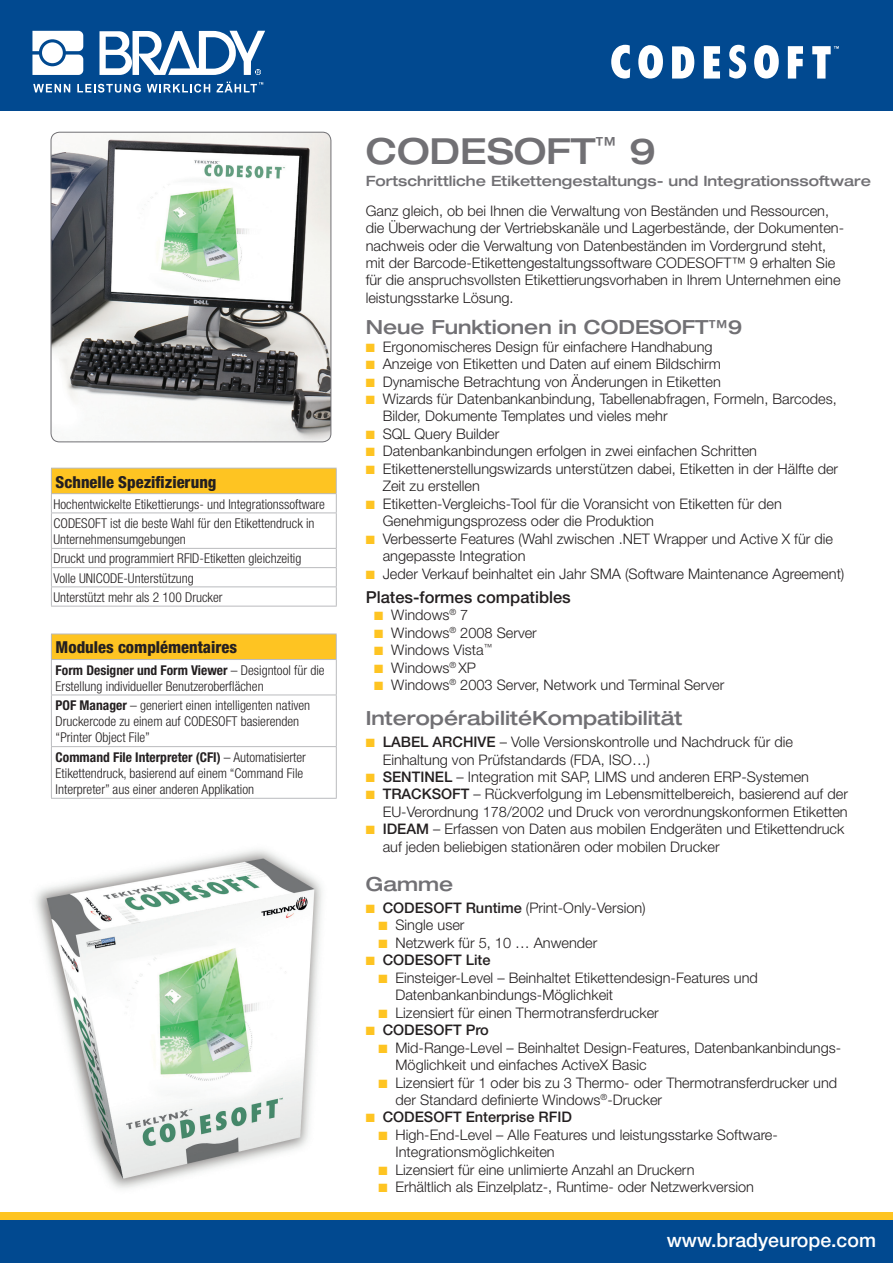
<style>
.page{position:relative;width:893px;height:1263px;background:#fff}
.page>*{position:absolute;margin:0;border:0;box-sizing:border-box;transform-origin:0 0}
.t1{font:500 expanded 36px "Helvetica Neue";color:#717074}
.t2{font:500 expanded 19.5px "Helvetica Neue";color:#717074}
.t3{font:500 19.5px "Helvetica Neue";color:#fff}
.t4{font:800 condensed 16.5px "Helvetica Neue";color:#231f20}
.t5{font:500 16.5px "Helvetica Neue";color:#231f20}
.t6{font:300 14.55px/17.4px "Helvetica Neue";color:#231f20}
.t7{font:500 14.55px "Helvetica Neue";color:#231f20}
.t8{font:500 expanded 14.25px "Helvetica Neue";color:#717074}
.t9{font:300 condensed 13.5px/16.2px "Helvetica Neue";color:#231f20}
.s1{font-weight:700}
.s2{color:#fec422}
.s3{font-weight:500}
</style>
<div class="page">
<img style="left:51px;top:132px;width:280px;height:310px">
<div style="left:51px;top:132px;width:280px;height:310px;border:1px solid #717074;border-radius:9px"></div>
<img style="left:35px;top:849px;width:287px;height:340px">
<div style="left:0;top:1212px;width:893px;height:21px;background:#fec422"></div>
<div style="left:0;top:0;width:893px;height:111px;background:#014990"></div>
<svg style="left:32px;top:31px;width:51px;height:44px;background:#d7e2ed"></svg>
<svg style="left:100px;top:31px;width:165px;height:44px"></svg>
<svg style="left:33px;top:84px;width:37px;height:8px"></svg>
<svg style="left:77px;top:84px;width:64px;height:9px"></svg>
<svg style="left:147px;top:84px;width:63px;height:9px"></svg>
<svg style="left:217px;top:82px;width:46px;height:10px"></svg>
<div style="left:0;top:1220px;width:893px;height:43px;background:#014990"></div>
<div style="left:51px;top:468px;width:285px;height:26px;background:#fec422"></div>
<hr style="left:51px;top:468px;width:286px;height:1px;background:#babbbe">
<hr style="left:51px;top:493px;width:286px;height:1px;background:#babbbe">
<svg style="left:51px;top:468px;width:1px;height:44px"></svg>
<svg style="left:336px;top:468px;width:1px;height:44px"></svg>
<hr style="left:51px;top:512px;width:286px;height:1px;background:#babbbe">
<hr style="left:51px;top:513px;width:1px;height:35px;background:#babbbe">
<hr style="left:336px;top:513px;width:1px;height:35px;background:#babbbe">
<hr style="left:51px;top:548px;width:286px;height:1px;background:#babbbe">
<hr style="left:51px;top:567px;width:286px;height:1px;background:#babbbe">
<hr style="left:51px;top:586px;width:286px;height:1px;background:#babbbe">
<svg style="left:51px;top:549px;width:1px;height:57px"></svg>
<svg style="left:336px;top:549px;width:1px;height:57px"></svg>
<hr style="left:51px;top:606px;width:286px;height:1px;background:#babbbe">
<div style="left:51px;top:634px;width:285px;height:25px;background:#fec422"></div>
<hr style="left:51px;top:634px;width:286px;height:1px;background:#babbbe">
<svg style="left:51px;top:634px;width:1px;height:25px"></svg>
<svg style="left:336px;top:634px;width:1px;height:25px"></svg>
<hr style="left:51px;top:659px;width:286px;height:1px;background:#babbbe">
<hr style="left:51px;top:660px;width:1px;height:35px;background:#babbbe">
<hr style="left:336px;top:660px;width:1px;height:35px;background:#babbbe">
<hr style="left:51px;top:695px;width:286px;height:1px;background:#babbbe">
<hr style="left:51px;top:695px;width:1px;height:51px;background:#babbbe">
<hr style="left:336px;top:695px;width:1px;height:51px;background:#babbbe">
<hr style="left:51px;top:746px;width:286px;height:1px;background:#babbbe">
<hr style="left:51px;top:747px;width:1px;height:51px;background:#babbbe">
<hr style="left:336px;top:747px;width:1px;height:51px;background:#babbbe">
<hr style="left:51px;top:798px;width:286px;height:1px;background:#babbbe">
<svg style="left:638px;top:45px;width:25px;height:34px"></svg>
<svg style="left:672px;top:46px;width:22px;height:33px"></svg>
<svg style="left:704px;top:46px;width:16px;height:33px"></svg>
<svg style="left:729px;top:45px;width:17px;height:34px"></svg>
<svg style="left:788px;top:46px;width:15px;height:33px"></svg>
<svg style="left:611px;top:45px;width:19px;height:34px"></svg>
<svg style="left:754px;top:45px;width:25px;height:34px"></svg>
<svg style="left:812px;top:46px;width:27px;height:33px"></svg>
<p class="t4" style="left:56px;top:471px;width:162px">Schnelle Spezifizierung</p>
<p class="t9" style="left:54px;top:494px;width:273px;line-height:19.2px">Hochentwickelte Etikettierungs- und Integrationssoftware<br>CODESOFT ist die beste Wahl für den Etikettendruck in</p>
<p class="t9" style="left:54px;top:530px;width:249px;line-height:19.2px">Unternehmensumgebungen<br>Druckt und programmiert RFID-Etiketten gleichzeitig Volle UNICODE-Unterstützung<br>Unterstützt mehr als 2 100 Drucker</p>
<p class="t4" style="left:56px;top:637px;width:183px">Modules complémentaires</p>
<p class="t9" style="left:56px;top:661px;width:270px"><span class="s1">Form Designer und Form Viewer</span> – Designtool für die<br>Erstellung individueller Benutzeroberflächen</p>
<p class="t9" style="left:56px;top:697px;width:256px"><span class="s1">POF Manager</span> – generiert einen intelligenten nativen<br>Druckercode zu einem auf CODESOFT basierenden “Printer Object File”</p>
<p class="t9" style="left:56px;top:749px;width:252px"><span class="s1">Command File Interpreter (CFI)</span> – Automatisierter<br>Etikettendruck, basierend auf einem “Command File<br>Interpreter” aus einer anderen Applikation</p>
<h1 class="t1" style="left:366px;top:129px;width:292px">CODESOFT<sup>™</sup> 9</h1>
<p class="t8" style="left:366px;top:172px;width:507px">Fortschrittliche Etikettengestaltungs- und Integrationssoftware</p>
<p class="t6" style="left:366px;top:201px;width:480px">Ganz gleich, ob bei Ihnen die Verwaltung von Beständen und Ressourcen, die Überwachung der Vertriebskanäle und Lagerbestände, der Dokumenten&shy;nachweis oder die Verwaltung von Datenbeständen im Vordergrund steht, mit der Barcode-Etikettengestaltungssoftware CODESOFT™ 9 erhalten Sie für die anspruchsvollsten Etikettierungsvorhaben in Ihrem Unternehmen eine leistungsstarke Lösung.</p>
<h2 class="t2" style="left:366px;top:315px;width:378px">Neue Funktionen in CODESOFT™9</h2>
<p class="t6" style="left:366px;top:337px;width:348px"><span class="s2">■</span> Ergonomischeres Design für einfachere Handhabung</p>
<p class="t6" style="left:366px;top:355px;width:357px"><span class="s2">■</span> Anzeige von Etiketten und Daten auf einem Bildschirm</p>
<p class="t6" style="left:366px;top:372px;width:357px"><span class="s2">■</span> Dynamische Betrachtung von Änderungen in Etiketten</p>
<p class="t6" style="left:383px;top:390px;width:455px;text-indent:-17px"><span class="s2">■</span> Wizards für Datenbankanbindung, Tabellenabfragen, Formeln, Barcodes,<br>Bilder, Dokumente Templates und vieles mehr</p>
<p class="t6" style="left:366px;top:425px;width:135px"><span class="s2">■</span> SQL Query Builder</p>
<p class="t6" style="left:366px;top:442px;width:393px"><span class="s2">■</span> Datenbankanbindungen erfolgen in zwei einfachen Schritten</p>
<p class="t6" style="left:383px;top:460px;width:457px;text-indent:-17px"><span class="s2">■</span> Etikettenerstellungswizards unterstützen dabei, Etiketten in der Hälfte der<br>Zeit zu erstellen</p>
<p class="t6" style="left:383px;top:495px;width:401px;text-indent:-17px"><span class="s2">■</span> Etiketten-Vergleichs-Tool für die Voransicht von Etiketten für den<br>Genehmigungsprozess oder die Produktion</p>
<p class="t6" style="left:383px;top:529px;width:452px;text-indent:-17px"><span class="s2">■</span> Verbesserte Features (Wahl zwischen .NET Wrapper und Active X für die angepasste Integration</p>
<p class="t6" style="left:366px;top:564px;width:480px"><span class="s2">■</span> Jeder Verkauf beinhaltet ein Jahr SMA (Software Maintenance Agreement)</p>
<p class="t5" style="left:366px;top:587px;width:207px">Plates-formes compatibles</p>
<p class="t6" style="left:374px;top:606px;width:96px"><span class="s2">■</span> Windows<sup>®</sup> 7</p>
<p class="t6" style="left:374px;top:623px;width:164px"><span class="s2">■</span> Windows<sup>®</sup> 2008 Server</p>
<p class="t6" style="left:374px;top:641px;width:119px"><span class="s2">■</span> Windows Vista<sup>™</sup></p>
<p class="t6" style="left:374px;top:658px;width:103px"><span class="s2">■</span> Windows<sup>®</sup> XP</p>
<p class="t6" style="left:374px;top:676px;width:352px"><span class="s2">■</span> Windows<sup>®</sup> 2003 Server, Network und Terminal Server</p>
<h2 class="t2" style="left:366px;top:706px;width:318px">InteropérabilitéKompatibilität</h2>
<p class="t6" style="left:383px;top:733px;width:412px;text-indent:-17px"><span class="s2">■</span> <span class="s3">LABEL ARCHIVE</span> – Volle Versionskontrolle und Nachdruck für die<br>Einhaltung von Prüfstandards (FDA, ISO…)</p>
<p class="t6" style="left:366px;top:768px;width:445px"><span class="s2">■</span> <span class="s3">SENTINEL</span> – Integration mit SAP, LIMS und anderen ERP-Systemen</p>
<p class="t6" style="left:366px;top:785px;width:484px;text-align:right"><span class="s2">■</span> <span class="s3">TRACKSOFT</span> – Rückverfolgung im Lebensmittelbereich, basierend auf der<br>EU-Verordnung 178/2002 und Druck von verordnungskonformen Etiketten</p>
<p class="t6" style="left:383px;top:820px;width:463px;text-indent:-17px"><span class="s2">■</span> <span class="s3">IDEAM</span> – Erfassen von Daten aus mobilen Endgeräten und Etikettendruck auf jeden beliebigen stationären oder mobilen Drucker</p>
<h2 class="t2" style="left:366px;top:872px;width:89px">Gamme</h2>
<p class="t6" style="left:366px;top:899px;width:282px"><span class="s2">■</span> <span class="s3">CODESOFT Runtime</span> (Print-Only-Version)</p>
<p class="t6" style="left:378px;top:916px;width:88px"><span class="s2">■</span> Single user</p>
<p class="t6" style="left:378px;top:934px;width:220px"><span class="s2">■</span> Netzwerk für 5, 10 … Anwender</p>
<p class="t7" style="left:366px;top:951px;width:126px"><span class="s2">■</span> CODESOFT Lite</p>
<p class="t6" style="left:395px;top:968px;width:364px;text-indent:-17px"><span class="s2">■</span> Einsteiger-Level – Beinhaltet Etikettendesign-Features und<br>Datenbankanbindungs-Möglichkeit</p>
<p class="t6" style="left:378px;top:1003px;width:282px"><span class="s2">■</span> Lizensiert für einen Thermotransferdrucker</p>
<p class="t7" style="left:366px;top:1021px;width:125px"><span class="s2">■</span> CODESOFT Pro</p>
<p class="t6" style="left:395px;top:1038px;width:447px;text-indent:-17px"><span class="s2">■</span> Mid-Range-Level – Beinhaltet Design-Features, Datenbankanbindungs-<br>Möglichkeit und einfaches ActiveX Basic</p>
<p class="t6" style="left:395px;top:1073px;width:443px;text-indent:-17px"><span class="s2">■</span> Lizensiert für 1 oder bis zu 3 Thermo- oder Thermotransferdrucker und der Standard definierte Windows<sup>®</sup>-Drucker</p>
<p class="t7" style="left:366px;top:1108px;width:208px"><span class="s2">■</span> CODESOFT Enterprise RFID</p>
<p class="t6" style="left:395px;top:1126px;width:384px;text-indent:-17px"><span class="s2">■</span> High-End-Level – Alle Features und leistungsstarke Software-<br>Integrationsmöglichkeiten</p>
<p class="t6" style="left:378px;top:1161px;width:318px"><span class="s2">■</span> Lizensiert für eine unlimierte Anzahl an Druckern</p>
<p class="t6" style="left:378px;top:1178px;width:377px"><span class="s2">■</span> Erhältlich als Einzelplatz-, Runtime- oder Netzwerkversion</p>
<h2 class="t3" style="left:667px;top:1228px;width:211px">www.bradyeurope.com</h2>
</div>
